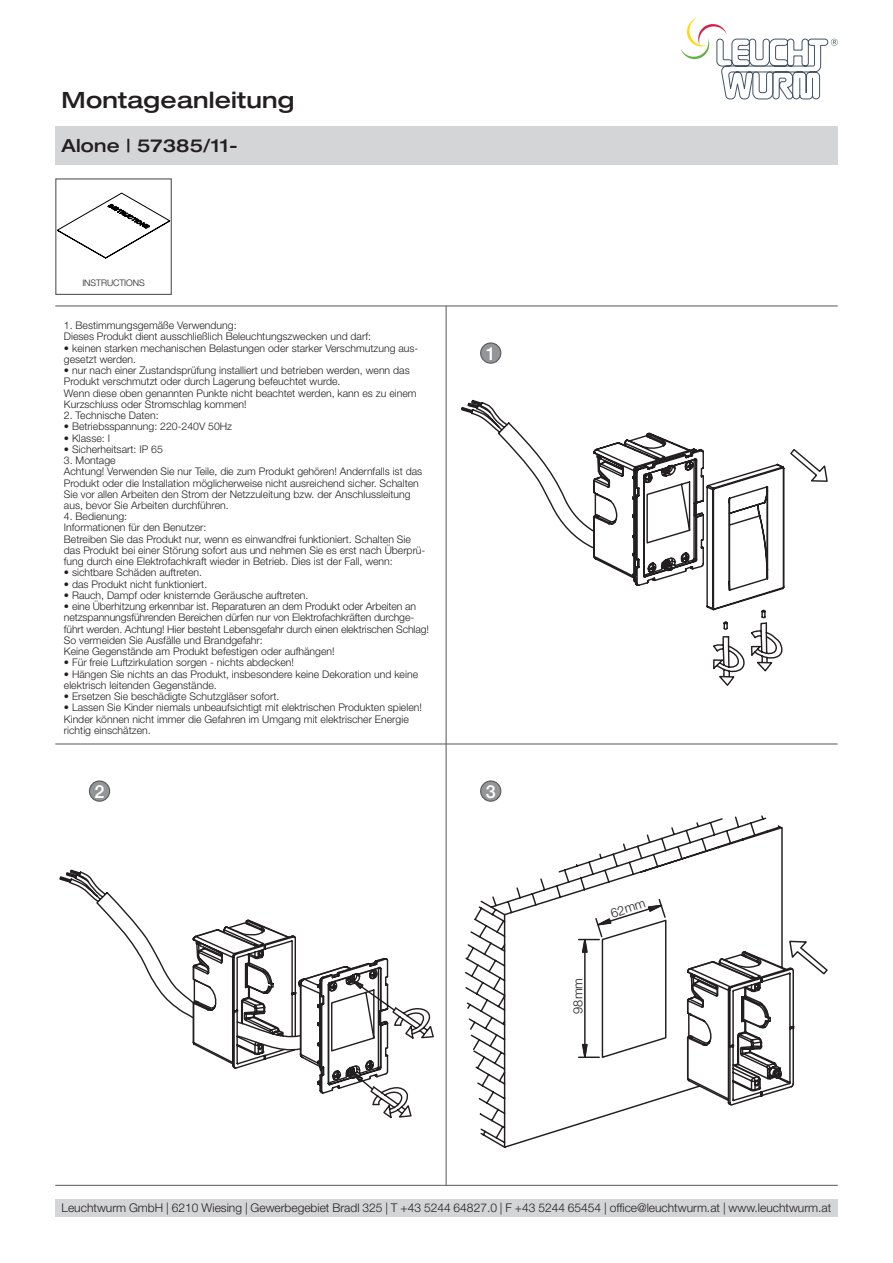
<style>
.page{position:relative;width:893px;height:1263px;background:#fff}
.page>*{position:absolute;margin:0;border:0;box-sizing:border-box;transform-origin:0 0}
.t1{font:500 expanded 22.5px "Helvetica Neue LT Pro";letter-spacing:.01em;color:#231f20}
.t2{font:500 expanded 18px "Helvetica Neue LT Pro";letter-spacing:.01em;color:#231f20}
.t3{font:500 18px "Helvetica Neue LT Pro";color:#fff}
.t4{font:300 12.75px "Helvetica Neue LT Pro";color:#231f20}
.t5{font:300 12px "Helvetica Neue LT Pro";color:#231f20}
.t6{font:300 10.5px/11.2px "Helvetica Neue LT Pro";color:#231f20}
.t7{font:300 9px "Helvetica Neue LT Pro";letter-spacing:-.01em;color:#231f20}
</style>
<div class="page">
<div style="left:55px;top:126px;width:783px;height:39px;background:#d4d5d7"></div>
<div style="left:55px;top:1199px;width:783px;height:17px;background:#d4d5d7"></div>
<svg style="left:681px;top:18px;width:157px;height:81px"></svg>
<hr style="left:55px;top:306px;width:783px;height:1px;background:#57585a">
<hr style="left:55px;top:744px;width:783px;height:1px;background:#57585a">
<hr style="left:55px;top:1185px;width:783px;height:1px;background:#57585a">
<hr style="left:446px;top:306px;width:1px;height:879px;background:#57585a">
<div style="left:89px;top:781px;width:21px;height:20px;background:#939598;border-radius:50%"></div>
<div style="left:89px;top:780px;width:21px;height:22px;border:1px solid #57585a;border-radius:50%"></div>
<div style="left:481px;top:781px;width:20px;height:20px;background:#939598;border-radius:50%"></div>
<div style="left:480px;top:780px;width:21px;height:22px;border:1px solid #57585a;border-radius:50%"></div>
<div style="left:481px;top:343px;width:20px;height:20px;background:#939598;border-radius:50%"></div>
<div style="left:480px;top:342px;width:21px;height:22px;border:1px solid #57585a;border-radius:50%"></div>
<svg style="left:57px;top:192px;width:113px;height:67px"></svg>
<div style="left:55px;top:178px;width:117px;height:117px;border:1px solid #57585a"></div>
<svg style="left:461px;top:399px;width:367px;height:287px"></svg>
<svg style="left:693px;top:459px;width:12px;height:102px"></svg>
<svg style="left:317px;top:1007px;width:117px;height:111px"></svg>
<svg style="left:59px;top:869px;width:337px;height:200px"></svg>
<svg style="left:465px;top:815px;width:363px;height:333px"></svg>
<svg style="left:577px;top:903px;width:218px;height:203px"></svg>
<h1 class="t1" style="left:62px;top:86px;width:234px">Montageanleitung</h1>
<h2 class="t2" style="left:62px;top:134px;width:178px">Alone | 57385/11-</h2>
<p class="t7" style="left:82px;top:278px;width:64px">INSTRUCTIONS</p>
<p class="t6" style="left:64px;top:319px;width:309px">1. Bestimmungsgemäße Verwendung:<br>Dieses Produkt dient ausschließlich Beleuchtungszwecken und darf:</p>
<p class="t6" style="left:64px;top:342px;width:356px">• keinen starken mechanischen Belastungen oder starker Verschmutzung aus&shy;gesetzt werden.</p>
<p class="t6" style="left:64px;top:364px;width:354px">• nur nach einer Zustandsprüfung installiert und betrieben werden, wenn das Produkt verschmutzt oder durch Lagerung befeuchtet wurde.<br>Wenn diese oben genannten Punkte nicht beachtet werden, kann es zu einem Kurzschluss oder Stromschlag kommen!</p>
<p class="t6" style="left:64px;top:409px;width:96px">2. Technische Daten:</p>
<p class="t6" style="left:64px;top:421px;width:170px">• Betriebsspannung: 220-240V 50Hz</p>
<p class="t6" style="left:64px;top:432px;width:48px">• Klasse: I</p>
<p class="t6" style="left:64px;top:443px;width:101px">• Sicherheitsart: IP 65</p>
<p class="t6" style="left:64px;top:454px;width:360px">3. Montage<br>Achtung! Verwenden Sie nur Teile, die zum Produkt gehören! Andernfalls ist das Produkt oder die Installation möglicherweise nicht ausreichend sicher. Schalten Sie vor allen Arbeiten den Strom der Netzzuleitung bzw. der Anschlussleitung aus, bevor Sie Arbeiten durchführen.</p>
<p class="t6" style="left:64px;top:511px;width:363px">4. Bedienung:<br>Informationen für den Benutzer:<br>Betreiben Sie das Produkt nur, wenn es einwandfrei funktioniert. Schalten Sie das Produkt bei einer Störung sofort aus und nehmen Sie es erst nach Überprü&shy;fung durch eine Elektrofachkraft wieder in Betrieb. Dies ist der Fall, wenn:</p>
<p class="t6" style="left:64px;top:567px;width:140px">• sichtbare Schäden auftreten.</p>
<p class="t6" style="left:64px;top:578px;width:145px">• das Produkt nicht funktioniert.</p>
<p class="t6" style="left:64px;top:589px;width:246px">• Rauch, Dampf oder knisternde Geräusche auftreten.</p>
<p class="t6" style="left:64px;top:601px;width:366px">• eine Überhitzung erkennbar ist. Reparaturen an dem Produkt oder Arbeiten an netzspannungsführenden Bereichen dürfen nur von Elektrofachkräften durchge&shy;führt werden. Achtung! Hier besteht Lebensgefahr durch einen elektrischen Schlag!<br>So vermeiden Sie Ausfälle und Brandgefahr:<br>Keine Gegenstände am Produkt befestigen oder aufhängen!</p>
<p class="t6" style="left:64px;top:657px;width:232px">• Für freie Luftzirkulation sorgen - nichts abdecken!</p>
<p class="t6" style="left:64px;top:668px;width:356px">• Hängen Sie nichts an das Produkt, insbesondere keine Dekoration und keine elektrisch leitenden Gegenstände.</p>
<p class="t6" style="left:64px;top:691px;width:217px">• Ersetzen Sie beschädigte Schutzgläser sofort.</p>
<p class="t6" style="left:64px;top:702px;width:360px">• Lassen Sie Kinder niemals unbeaufsichtigt mit elektrischen Produkten spielen!<br>Kinder können nicht immer die Gefahren im Umgang mit elektrischer Energie richtig einschätzen.</p>
<h2 class="t3" style="left:486px;top:342px;width:12px">1</h2>
<h2 class="t3" style="left:95px;top:780px;width:12px">2</h2>
<h2 class="t3" style="left:486px;top:780px;width:12px">3</h2>
<p class="t4" style="left:570px;top:1013px;width:37px;rotate:-90deg">98mm</p>
<p class="t4" style="left:609px;top:906px;width:37px;rotate:-18deg">62mm</p>
<p class="t5" style="left:62px;top:1200px;width:771px">Leuchtwurm GmbH | 6210 Wiesing | Gewerbegebiet Bradl 325 | T +43 5244 64827.0 | F +43 5244 65454 | office@leuchtwurm.at | www.leuchtwurm.at</p>
</div>
